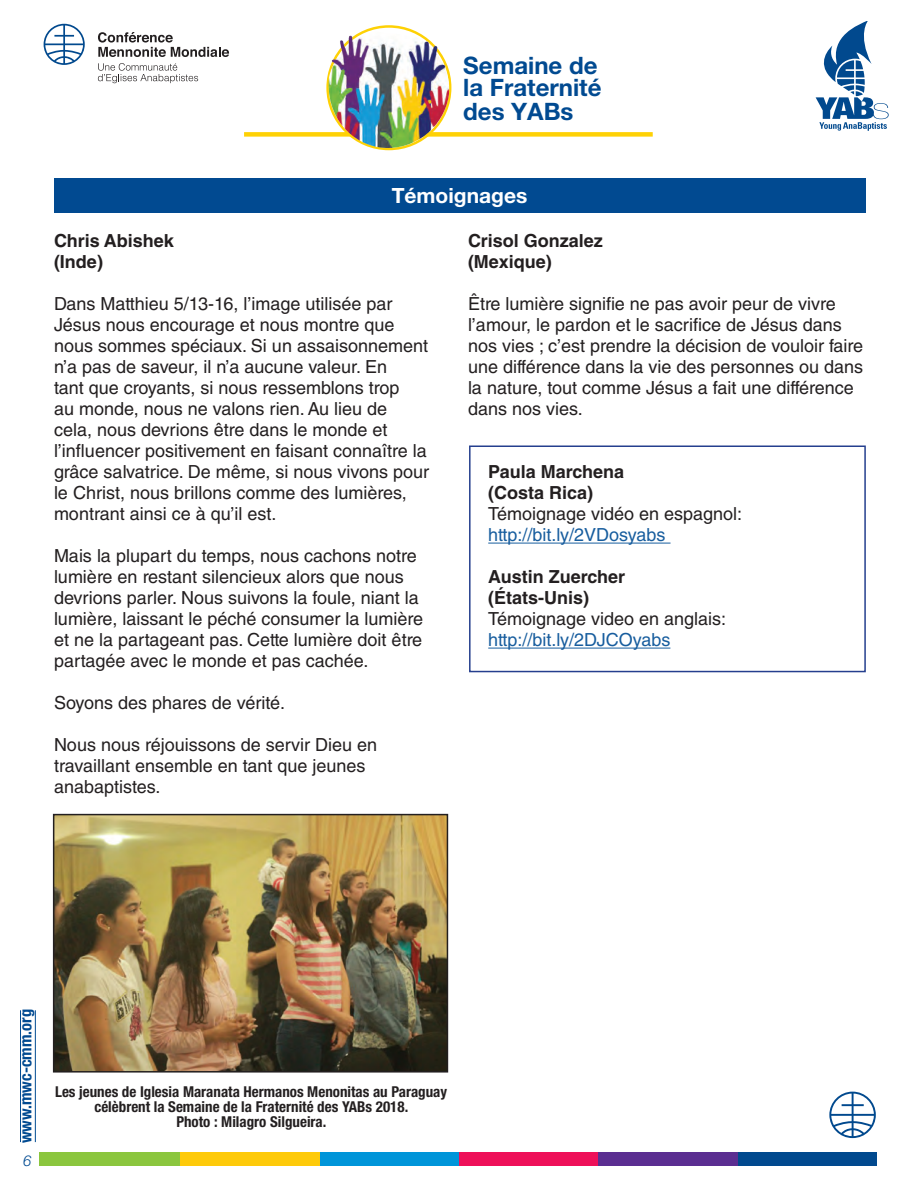
<style>
.page{position:relative;width:918px;height:1188px;background:#fff}
.page>*{position:absolute;margin:0;border:0;box-sizing:border-box;transform-origin:0 0}
.t1{font:700 24px/23.2px "Helvetica Neue";color:#014a91}
.t2{font:700 21px "Helvetica Neue";color:#fff}
.t3{font:18px/21px "Helvetica LT Std";color:#231f20}
.t4{font:700 18px/21px "Helvetica LT Std";color:#231f20}
.t5{font:18px "Helvetica LT Std";color:#175d9e}
.t6{font:700 condensed 16.5px "Helvetica Neue LT Std";color:#014a91}
.t7{font:700 condensed 15px/15px "Helvetica Neue LT Std";color:#231f20;text-align:center}
.t8{font:italic 300 15px "Helvetica Neue LT Std";color:#014a91}
</style>
<div class="page">
<div style="left:244px;top:132px;width:409px;height:5px;background:#fed105"></div>
<img style="left:325px;top:28px;width:125px;height:121px">
<div style="left:736px;top:1153px;width:141px;height:13px;background:#01498e"></div>
<div style="left:597px;top:1153px;width:141px;height:13px;background:#5b2e91"></div>
<div style="left:458px;top:1153px;width:140px;height:13px;background:#ee1059"></div>
<div style="left:318px;top:1153px;width:141px;height:13px;background:#0095d9"></div>
<div style="left:179px;top:1153px;width:140px;height:13px;background:#feca0a"></div>
<div style="left:39px;top:1153px;width:141px;height:13px;background:#8bc63e"></div>
<svg style="left:98px;top:32px;width:131px;height:25px"></svg>
<svg style="left:98px;top:63px;width:100px;height:20px"></svg>
<svg style="left:44px;top:24px;width:41px;height:41px"></svg>
<svg style="left:816px;top:22px;width:73px;height:109px"></svg>
<hr style="left:20px;top:1010px;width:1px;height:132px;background:#014a91">
<hr style="left:35px;top:1010px;width:1px;height:132px;background:#014a91">
<div style="left:54px;top:178px;width:811px;height:35px;background:#014a91"></div>
<hr style="left:488px;top:543px;width:183px;height:1px;background:#175d9e">
<hr style="left:488px;top:648px;width:182px;height:1px;background:#175d9e">
<img style="left:56px;top:817px;width:389px;height:253px">
<div style="left:53px;top:814px;width:395px;height:259px;border:2px solid #231f20"></div>
<svg style="left:829px;top:1092px;width:47px;height:46px"></svg>
<div style="left:469px;top:446px;width:397px;height:226px;border:2px solid #253f8e"></div>
<h1 class="t1" style="left:463px;top:53px;width:140px">Semaine de la Fraternité des YABs</h1>
<p class="t2" style="left:392px;top:182px;width:137px">Témoignages</p>
<p class="t4" style="left:54px;top:230px;width:121px">Chris Abishek (Inde)</p>
<p class="t3" style="left:54px;top:293px;width:377px">Dans Matthieu 5/13-16, l’image utilisée par Jésus nous encourage et nous montre que nous sommes spéciaux. Si un assaisonnement n’a pas de saveur, il n’a aucune valeur. En<br>tant que croyants, si nous ressemblons trop<br>au monde, nous ne valons rien. Au lieu de cela, nous devrions être dans le monde et l’influencer positivement en faisant connaître la grâce salvatrice. De même, si nous vivons pour le Christ, nous brillons comme des lumières, montrant ainsi ce à qu’il est.</p>
<p class="t3" style="left:54px;top:545px;width:371px">Mais la plupart du temps, nous cachons notre lumière en restant silencieux alors que nous devrions parler. Nous suivons la foule, niant la lumière, laissant le péché consumer la lumière et ne la partageant pas. Cette lumière doit être partagée avec le monde et pas cachée.</p>
<p class="t3" style="left:54px;top:693px;width:233px">Soyons des phares de vérité.</p>
<p class="t3" style="left:54px;top:735px;width:325px">Nous nous réjouissons de servir Dieu en travaillant ensemble en tant que jeunes anabaptistes.</p>
<p class="t4" style="left:468px;top:230px;width:136px">Crisol Gonzalez (Mexique)</p>
<p class="t3" style="left:468px;top:293px;width:397px">Être lumière signifie ne pas avoir peur de vivre l’amour, le pardon et le sacrifice de Jésus dans nos vies ; c’est prendre la décision de vouloir faire une différence dans la vie des personnes ou dans la nature, tout comme Jésus a fait une différence dans nos vies.</p>
<p class="t4" style="left:488px;top:461px;width:137px">Paula Marchena (Costa Rica)</p>
<p class="t3" style="left:488px;top:503px;width:255px">Témoignage vidéo en espagnol:</p>
<p class="t5" style="left:488px;top:525px;width:179px">http://bit.ly/2VDosyabs</p>
<p class="t4" style="left:488px;top:566px;width:138px">Austin Zuercher (États-Unis)</p>
<p class="t3" style="left:488px;top:608px;width:239px">Témoignage video en anglais:</p>
<p class="t5" style="left:488px;top:630px;width:184px">http://bit.ly/2DJCOyabs</p>
<p class="t6" style="left:16px;top:1143px;width:136px;rotate:-90deg">www.mwc-cmm.org</p>
<p class="t8" style="left:23px;top:1151px;width:10px">6</p>
<p class="t7" style="left:55px;top:1084px;width:394px">Les jeunes de Iglesia Maranata Hermanos Menonitas au Paraguay célèbrent la Semaine de la Fraternité des YABs 2018.<br>Photo : Milagro Silgueira.</p>
</div>
